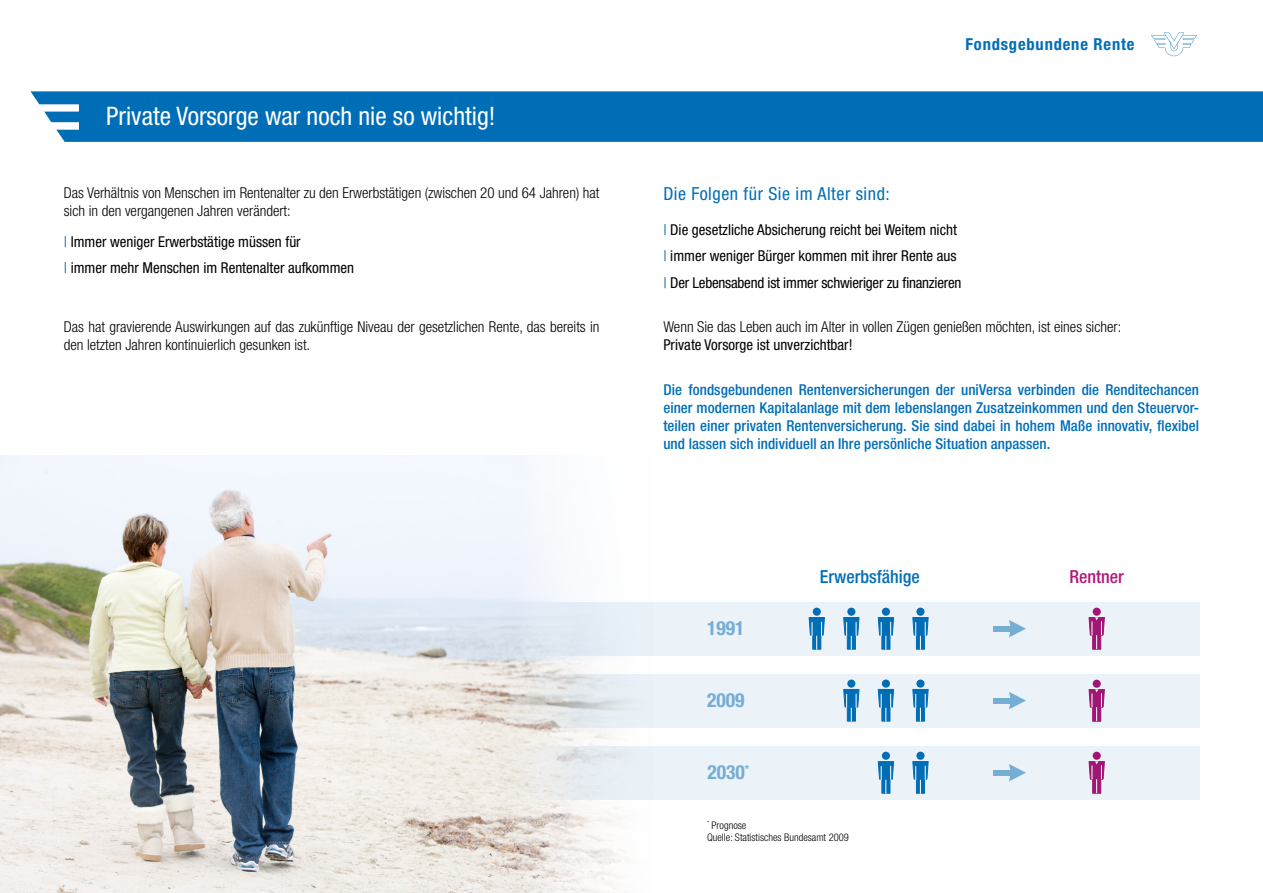
<style>
.page{position:relative;width:1263px;height:893px;background:#fff}
.page>*{position:absolute;margin:0;border:0;box-sizing:border-box;transform-origin:0 0}
.t1{font:condensed 25.5px "Helvetica Neue LT Std";color:#fff}
.t2{font:700 condensed 19.5px "Helvetica Neue LT Std";color:#80b6db}
.t3{font:condensed 18px "Helvetica Neue LT Std";letter-spacing:.03em;color:#006eb7}
.t4{font:500 condensed 18px "Helvetica Neue LT Std";color:#006eb7}
.t5{font:500 condensed 18px "Helvetica Neue LT Std";color:#b01779}
.t6{font:700 condensed 16.5px "Helvetica Neue LT Std";letter-spacing:.05em;color:#006eb7}
.t7{font:300 condensed 15px/18px "Helvetica Neue LT Std";color:#000}
.t8{font:500 condensed 15px/18px "Helvetica Neue LT Std";letter-spacing:.005em;color:#006eb7;text-align:justify}
.t9{font:condensed 15px/26.5px "Helvetica Neue LT Std";color:#000}
.t10{font:300 condensed 10.5px/12.6px "Helvetica Neue LT Std";color:#000}
.s1{color:#006eb7}
</style>
<div class="page">
<div style="left:31px;top:91px;width:1232px;height:51px;background:#006eb7"></div>
<img style="left:0;top:455px;width:663px;height:438px">
<div style="left:493px;top:602px;width:706px;height:53px;background:#e6f0f8"></div>
<div style="left:493px;top:674px;width:706px;height:53px;background:#e6f0f8"></div>
<div style="left:493px;top:746px;width:706px;height:53px;background:#e6f0f8"></div>
<div style="left:994px;top:626px;width:20px;height:5px;background:#75add5"></div>
<svg style="left:1009px;top:620px;width:17px;height:17px"></svg>
<div style="left:994px;top:698px;width:20px;height:5px;background:#75add5"></div>
<svg style="left:1009px;top:692px;width:17px;height:17px"></svg>
<div style="left:994px;top:770px;width:20px;height:5px;background:#75add5"></div>
<svg style="left:1009px;top:764px;width:17px;height:17px"></svg>
<div style="left:916px;top:608px;width:8px;height:8px;background:#006eb7;border-radius:50%"></div>
<svg style="left:912px;top:617px;width:17px;height:33px"></svg>
<div style="left:916px;top:679px;width:8px;height:9px;background:#006eb7;border-radius:50%"></div>
<svg style="left:912px;top:689px;width:17px;height:33px"></svg>
<div style="left:916px;top:752px;width:8px;height:8px;background:#006eb7;border-radius:50%"></div>
<svg style="left:912px;top:761px;width:17px;height:33px"></svg>
<div style="left:882px;top:608px;width:8px;height:8px;background:#006eb7;border-radius:50%"></div>
<svg style="left:877px;top:617px;width:17px;height:33px"></svg>
<div style="left:882px;top:679px;width:8px;height:9px;background:#006eb7;border-radius:50%"></div>
<svg style="left:877px;top:689px;width:17px;height:33px"></svg>
<div style="left:882px;top:752px;width:8px;height:8px;background:#006eb7;border-radius:50%"></div>
<svg style="left:877px;top:761px;width:17px;height:33px"></svg>
<div style="left:847px;top:608px;width:8px;height:8px;background:#006eb7;border-radius:50%"></div>
<svg style="left:843px;top:617px;width:17px;height:33px"></svg>
<div style="left:847px;top:679px;width:8px;height:9px;background:#006eb7;border-radius:50%"></div>
<svg style="left:843px;top:689px;width:17px;height:33px"></svg>
<div style="left:813px;top:608px;width:8px;height:8px;background:#006eb7;border-radius:50%"></div>
<svg style="left:808px;top:617px;width:17px;height:33px"></svg>
<div style="left:1093px;top:608px;width:8px;height:8px;background:#a11575;border-radius:50%"></div>
<svg style="left:1088px;top:617px;width:17px;height:33px"></svg>
<div style="left:1093px;top:680px;width:8px;height:8px;background:#a11575;border-radius:50%"></div>
<svg style="left:1088px;top:689px;width:17px;height:33px"></svg>
<div style="left:1093px;top:752px;width:8px;height:8px;background:#a11575;border-radius:50%"></div>
<svg style="left:1088px;top:761px;width:17px;height:33px"></svg>
<svg style="left:1151px;top:33px;width:46px;height:23px"></svg>
<h1 class="t1" style="left:106px;top:101px;width:391px">Private Vorsorge war noch nie so wichtig!</h1>
<p class="t7" style="left:64px;top:183px;width:537px">Das Verhältnis von Menschen im Rentenalter zu den Erwerbstätigen (zwischen 20 und 64 Jahren) hat sich in den vergangenen Jahren verändert:</p>
<p class="t9" style="left:64px;top:228px;width:292px"><span class="s1">|</span> Immer weniger Erwerbstätige müssen für<br><span class="s1">|</span> immer mehr Menschen im Rentenalter aufkommen</p>
<p class="t7" style="left:64px;top:317px;width:537px">Das hat gravierende Auswirkungen auf das zukünftige Niveau der gesetzlichen Rente, das bereits in den letzten Jahren kontinuierlich gesunken ist.</p>
<p class="t6" style="left:965px;top:34px;width:171px">Fondsgebundene Rente</p>
<p class="t3" style="left:663px;top:183px;width:228px">Die Folgen für Sie im Alter sind:</p>
<p class="t9" style="left:663px;top:216px;width:300px"><span class="s1">|</span> Die gesetzliche Absicherung reicht bei Weitem nicht <span class="s1">|</span> immer weniger Bürger kommen mit ihrer Rente aus <span class="s1">|</span> Der Lebensabend ist immer schwieriger zu finanzieren</p>
<p class="t7" style="left:663px;top:318px;width:459px">Wenn Sie das Leben auch im Alter in vollen Zügen genießen möchten, ist eines sicher:</p>
<p class="t9" style="left:663px;top:332px;width:191px">Private Vorsorge ist unverzichtbar!</p>
<p class="t8" style="left:663px;top:380px;width:537px">Die fondsgebundenen Rentenversicherungen der uniVersa verbinden die Renditechancen einer modernen Kapitalanlage mit dem lebenslangen Zusatzeinkommen und den Steuervor&shy;teilen einer privaten Rentenversicherung. Sie sind dabei in hohem Maße innovativ, flexibel und lassen sich individuell an Ihre persönliche Situation anpassen.</p>
<h2 class="t2" style="left:707px;top:616px;width:39px">1991</h2>
<h2 class="t2" style="left:707px;top:688px;width:39px">2009</h2>
<h2 class="t2" style="left:707px;top:760px;width:43px">2030<sup>*</sup></h2>
<p class="t4" style="left:820px;top:566px;width:101px">Erwerbsfähige</p>
<p class="t10" style="left:707px;top:818px;width:143px"><sup>*</sup> Prognose<br>Quelle: Statistisches Bundesamt 2009</p>
<p class="t5" style="left:1069px;top:566px;width:56px">Rentner</p>
</div>
